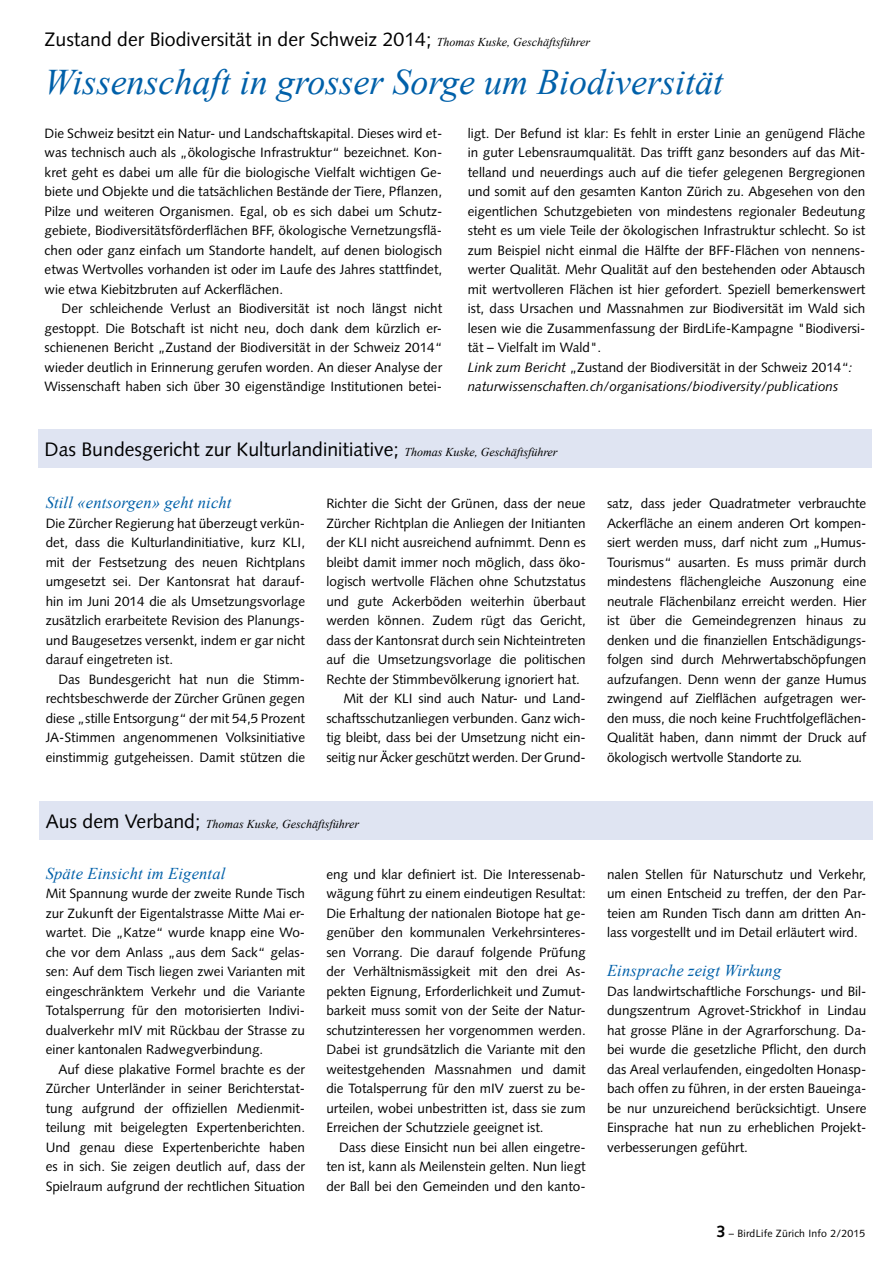
<style>
.page{position:relative;width:893px;height:1263px;background:#fff}
.page>*{position:absolute;margin:0;border:0;box-sizing:border-box;transform-origin:0 0}
.t1{font:italic 36px "Times New Roman";color:#0060a9}
.t2{font:19.5px "Syntax";color:#000}
.t3{font:italic 16.5px "Times New Roman";letter-spacing:.01em;color:#0060a9}
.t4{font:13.5px/19.5px "Syntax";color:#000;text-align:justify}
.t5{font:italic 12px "Times New Roman";color:#000}
.t6{font:10.5px "Syntax";letter-spacing:.02em;color:#000}
.s1{font-family:"Times New Roman";font-style:italic;font-size:12px}
.s2{font-style:italic}
.s3{font-family:"Syntax";font-style:normal;font-size:19.5px}
.s4{font-weight:700;font-size:16.5px}
</style>
<div class="page">
<div style="left:38px;top:430px;width:834px;height:38px;background:#dfe4f2"></div>
<div style="left:39px;top:801px;width:834px;height:39px;background:#dfe4f2"></div>
<h2 class="t2" style="left:45px;top:27px;width:547px">Zustand der Biodiversität in der Schweiz 2014; <span class="s1">Thomas Kuske, Geschäftsführer</span></h2>
<h1 class="t1" style="left:45px;top:57px;width:680px">Wissenschaft in grosser Sorge um Biodiversität</h1>
<p class="t4" style="left:45px;top:123px;width:399px">Die Schweiz besitzt ein Natur- und Landschaftskapital. Dieses wird et&shy;was technisch auch als „ökologische Infrastruktur“ bezeichnet. Kon&shy;kret geht es dabei um alle für die biologische Vielfalt wichtigen Ge&shy;biete und Objekte und die tatsächlichen Bestände der Tiere, Pflanzen, Pilze und weiteren Organismen. Egal, ob es sich dabei um Schutz&shy;gebiete, Biodiversitätsförderflächen BFF, ökologische Vernetzungsflä&shy;chen oder ganz einfach um Standorte handelt, auf denen biologisch etwas Wertvolles vorhanden ist oder im Laufe des Jahres stattfindet, wie etwa Kiebitzbruten auf Ackerflächen.</p>
<p class="t4" style="left:45px;top:299px;width:399px;text-indent:17px">Der schleichende Verlust an Biodiversität ist noch längst nicht gestoppt. Die Botschaft ist nicht neu, doch dank dem kürzlich er&shy;schienenen Bericht „Zustand der Biodiversität in der Schweiz 2014“ wieder deutlich in Erinnerung gerufen worden. An dieser Analyse der Wissenschaft haben sich über 30 eigenständige Institutionen betei-</p>
<p class="t4" style="left:468px;top:123px;width:399px;text-align:left">ligt. Der Befund ist klar: Es fehlt in erster Linie an genügend Fläche in guter Lebensraumqualität. Das trifft ganz besonders auf das Mit&shy;telland und neuerdings auch auf die tiefer gelegenen Bergregionen und somit auf den gesamten Kanton Zürich zu. Abgesehen von den eigentlichen Schutzgebieten von mindestens regionaler Bedeutung steht es um viele Teile der ökologischen Infrastruktur schlecht. So ist zum Beispiel nicht einmal die Hälfte der BFF-Flächen von nennens&shy;werter Qualität. Mehr Qualität auf den bestehenden oder Abtausch mit wertvolleren Flächen ist hier gefordert. Speziell bemerkenswert ist, dass Ursachen und Massnahmen zur Biodiversität im Wald sich lesen wie die Zusammenfassung der BirdLife-Kampagne "Biodiversi&shy;tät – Vielfalt im Wald".<br><span class="s2">Link zum Bericht</span> „Zustand der Biodiversität in der Schweiz 2014“<span class="s2">: naturwissenschaften.ch/organisations/biodiversity/publications</span></p>
<h2 class="t2" style="left:45px;top:438px;width:514px">Das Bundesgericht zur Kulturlandinitiative; <span class="s1">Thomas Kuske, Geschäftsführer</span></h2>
<p class="t3" style="left:46px;top:491px;width:187px">Still «entsorgen» geht nicht</p>
<p class="t4" style="left:46px;top:513px;width:261px">Die Zürcher Regierung hat überzeugt verkün&shy;det, dass die Kulturlandinitiative, kurz KLI, mit der Festsetzung des neuen Richtplans umgesetzt sei. Der Kantonsrat hat darauf&shy;hin im Juni 2014 die als Umsetzungsvorlage zusätzlich erarbeitete Revision des Planungs&shy;und Baugesetzes versenkt, indem er gar nicht darauf eingetreten ist.</p>
<p class="t4" style="left:46px;top:669px;width:261px;text-indent:13px">Das Bundesgericht hat nun die Stimm&shy;rechtsbeschwerde der Zürcher Grünen gegen diese „stille Entsorgung“ der mit 54,5 Prozent JA-Stimmen angenommenen Volksinitiative einstimmig gutgeheissen. Damit stützen die</p>
<p class="t4" style="left:326px;top:494px;width:261px">Richter die Sicht der Grünen, dass der neue</p>
<p class="t4" style="left:326px;top:513px;width:261px">Zürcher Richtplan die Anliegen der Initianten</p>
<p class="t4" style="left:326px;top:533px;width:261px">der KLI nicht ausreichend aufnimmt. Denn es</p>
<p class="t4" style="left:326px;top:552px;width:261px">bleibt damit immer noch möglich, dass öko-</p>
<p class="t4" style="left:326px;top:572px;width:261px">logisch wertvolle Flächen ohne Schutzstatus</p>
<p class="t4" style="left:326px;top:591px;width:261px">und gute Ackerböden weiterhin überbaut</p>
<p class="t4" style="left:326px;top:611px;width:261px">werden können. Zudem rügt das Gericht,</p>
<p class="t4" style="left:326px;top:630px;width:261px">dass der Kantonsrat durch sein Nichteintreten</p>
<p class="t4" style="left:326px;top:650px;width:261px">auf die Umsetzungsvorlage die politischen</p>
<p class="t4" style="left:326px;top:669px;width:255px">Rechte der Stimmbevölkerung ignoriert hat.</p>
<p class="t4" style="left:343px;top:689px;width:244px">Mit der KLI sind auch Natur- und Land-</p>
<p class="t4" style="left:326px;top:708px;width:261px">schaftsschutzanliegen verbunden. Ganz wich-</p>
<p class="t4" style="left:326px;top:728px;width:261px">tig bleibt, dass bei der Umsetzung nicht ein-</p>
<p class="t4" style="left:326px;top:747px;width:261px">seitig nur Äcker geschützt werden. Der Grund-</p>
<p class="t5" style="left:46px;top:816px;width:315px"><span class="s3">Aus dem Verband;</span> Thomas Kuske, Geschäftsführer</p>
<p class="t3" style="left:46px;top:862px;width:181px">Späte Einsicht im Eigental</p>
<p class="t4" style="left:46px;top:884px;width:261px">Mit Spannung wurde der zweite Runde Tisch zur Zukunft der Eigentalstrasse Mitte Mai er&shy;wartet. Die „Katze“ wurde knapp eine Wo&shy;che vor dem Anlass „aus dem Sack“ gelas&shy;sen: Auf dem Tisch liegen zwei Varianten mit eingeschränktem Verkehr und die Variante Totalsperrung für den motorisierten Indivi&shy;dualverkehr mIV mit Rückbau der Strasse zu einer kantonalen Radwegverbindung.</p>
<p class="t4" style="left:46px;top:1059px;width:261px;text-indent:13px">Auf diese plakative Formel brachte es der Zürcher Unterländer in seiner Berichterstat&shy;tung aufgrund der offiziellen Medienmit&shy;teilung mit beigelegten Expertenberichten.<br>Und genau diese Expertenberichte haben es in sich. Sie zeigen deutlich auf, dass der Spielraum aufgrund der rechtlichen Situation</p>
<p class="t4" style="left:326px;top:864px;width:261px">eng und klar definiert ist. Die Interessenab&shy;wägung führt zu einem eindeutigen Resultat:<br>Die Erhaltung der nationalen Biotope hat ge&shy;genüber den kommunalen Verkehrsinteres&shy;sen Vorrang. Die darauf folgende Prüfung der Verhältnismässigkeit mit den drei As&shy;pekten Eignung, Erforderlichkeit und Zumut&shy;barkeit muss somit von der Seite der Natur&shy;schutzinteressen her vorgenommen werden.<br>Dabei ist grundsätzlich die Variante mit den weitestgehenden Massnahmen und damit die Totalsperrung für den mIV zuerst zu be&shy;urteilen, wobei unbestritten ist, dass sie zum Erreichen der Schutzziele geeignet ist.</p>
<p class="t4" style="left:326px;top:1137px;width:261px;text-indent:13px">Dass diese Einsicht nun bei allen eingetre&shy;ten ist, kann als Meilenstein gelten. Nun liegt der Ball bei den Gemeinden und den kanto-</p>
<p class="t4" style="left:607px;top:494px;width:261px">satz, dass jeder Quadratmeter verbrauchte Ackerfläche an einem anderen Ort kompen&shy;siert werden muss, darf nicht zum „Humus-Tourismus“ ausarten. Es muss primär durch mindestens flächengleiche Auszonung eine neutrale Flächenbilanz erreicht werden. Hier ist über die Gemeindegrenzen hinaus zu denken und die finanziellen Entschädigungs&shy;folgen sind durch Mehrwertabschöpfungen aufzufangen. Denn wenn der ganze Humus zwingend auf Zielflächen aufgetragen wer&shy;den muss, die noch keine Fruchtfolgeflächen-Qualität haben, dann nimmt der Druck auf ökologisch wertvolle Standorte zu<span class="s2">.</span></p>
<p class="t4" style="left:607px;top:864px;width:261px">nalen Stellen für Naturschutz und Verkehr, um einen Entscheid zu treffen, der den Par&shy;teien am Runden Tisch dann am dritten An&shy;lass vorgestellt und im Detail erläutert wird.</p>
<p class="t3" style="left:607px;top:959px;width:176px">Einsprache zeigt Wirkung</p>
<p class="t4" style="left:607px;top:981px;width:261px">Das landwirtschaftliche Forschungs- und Bil&shy;dungszentrum Agrovet-Strickhof in Lindau hat grosse Pläne in der Agrarforschung. Da&shy;bei wurde die gesetzliche Pflicht, den durch das Areal verlaufenden, eingedolten Honasp&shy;bach offen zu führen, in der ersten Baueinga&shy;be nur unzureichend berücksichtigt. Unsere Einsprache hat nun zu erheblichen Projekt&shy;verbesserungen geführt.</p>
<p class="t6" style="left:716px;top:1227px;width:150px"><span class="s4">3</span> – BirdLife Zürich Info 2/2015</p>
</div>
